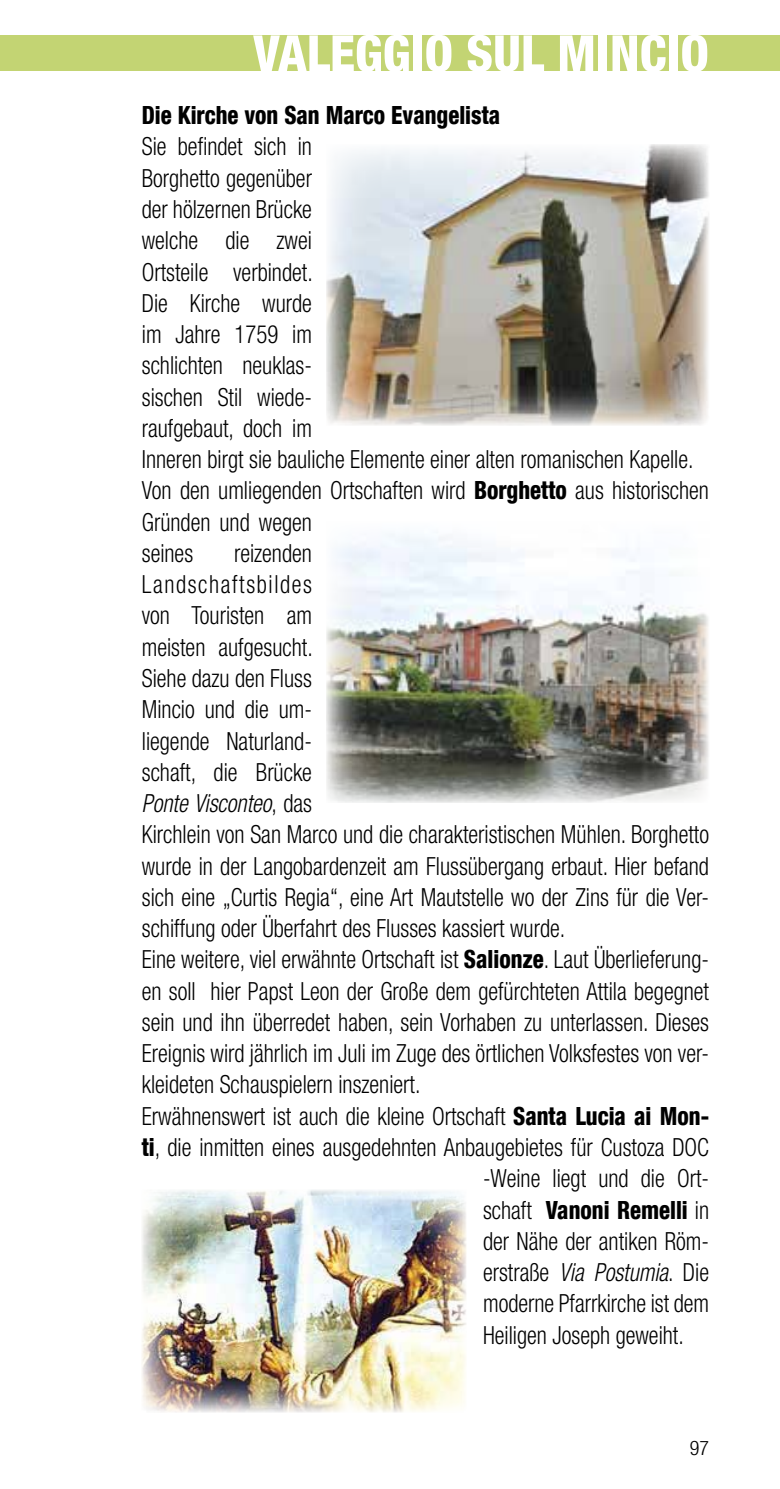
<style>
.page{position:relative;width:780px;height:1489px;background:#fff}
.page>*{position:absolute;margin:0;border:0;box-sizing:border-box;transform-origin:0 0}
.t1{font:800 condensed 50px "Helvetica Neue LT Com";color:#fff}
.t2{font:300 condensed 25px/31.2px "Helvetica Neue LT Com";color:#000;scale:.91 1}
.t3{font:800 condensed 25px "Helvetica Neue LT Com";color:#000;scale:.91 1}
.t4{font:italic 300 condensed 25px "Helvetica Neue LT Com";color:#000;scale:.91 1}
.t5{font:300 condensed 25px "Helvetica Neue LT Com";letter-spacing:.07em;color:#000;scale:.91 1}
.t6{font:300 condensed 20px "Helvetica Neue LT Com";color:#000}
.s1{font-weight:800}
.s2{font-style:normal}
.s3{font-weight:300}
.s4{font-style:italic}
</style>
<div class="page">
<div style="left:0;top:35px;width:780px;height:36px;background:#c3d473"></div>
<img style="left:326px;top:144px;width:383px;height:281px">
<img style="left:326px;top:533px;width:383px;height:270px">
<img style="left:142px;top:1190px;width:324px;height:222px">
<h1 class="t1" style="left:253px;top:23px;width:457px">VALEGGIO SUL MINCIO</h1>
<p class="t3" style="left:142px;top:100px;width:395px">Die Kirche von San Marco Evangelista</p>
<p class="t2" style="left:142px;top:131px;width:625px">Sie befindet sich in<br>Borghetto gegenüber<br>der hölzernen Brücke<br>welche die zwei<br>Ortsteile verbindet.<br>Die Kirche wurde<br>im Jahre 1759 im<br>schlichten neuklas-<br>sischen Stil wiede-<br>raufgebaut, doch im<br>Inneren birgt sie bauliche Elemente einer alten romanischen Kapelle.<br>Von den umliegenden Ortschaften wird <span class="s1">Borghetto</span> aus historischen<br>Gründen und wegen<br>seines</p>
<p class="t2" style="left:234px;top:537px;width:87px">reizenden</p>
<p class="t5" style="left:142px;top:570px;width:188px">Landschaftsbildes</p>
<p class="t2" style="left:142px;top:600px;width:188px">von Touristen am</p>
<p class="t2" style="left:142px;top:631px;width:189px">meisten aufgesucht.</p>
<p class="t2" style="left:142px;top:662px;width:188px">Siehe dazu den Fluss</p>
<p class="t2" style="left:142px;top:693px;width:188px">Mincio und die um-</p>
<p class="t2" style="left:142px;top:725px;width:188px">liegende Naturland-</p>
<p class="t2" style="left:142px;top:756px;width:188px">schaft, die Brücke</p>
<p class="t4" style="left:142px;top:789px;width:188px">Ponte Visconteo<span class="s2">, das</span></p>
<p class="t2" style="left:142px;top:818px;width:625px">Kirchlein von San Marco und die charakteristischen Mühlen. Borghetto</p>
<p class="t2" style="left:142px;top:850px;width:625px">wurde in der Langobardenzeit am Flussübergang erbaut. Hier befand</p>
<p class="t2" style="left:142px;top:881px;width:624px">sich eine „Curtis Regia“, eine Art Mautstelle wo der Zins für die Ver-</p>
<p class="t2" style="left:142px;top:912px;width:467px">schiffung oder Überfahrt des Flusses kassiert wurde.</p>
<p class="t2" style="left:142px;top:943px;width:624px">Eine weitere, viel erwähnte Ortschaft ist <span class="s1">Salionze</span>. Laut Überlieferung-</p>
<p class="t2" style="left:142px;top:975px;width:625px">en soll hier Papst Leon der Große dem gefürchteten Attila begegnet</p>
<p class="t2" style="left:142px;top:1006px;width:625px">sein und ihn überredet haben, sein Vorhaben zu unterlassen. Dieses</p>
<p class="t2" style="left:142px;top:1037px;width:624px">Ereignis wird jährlich im Juli im Zuge des örtlichen Volksfestes von ver-</p>
<p class="t2" style="left:142px;top:1068px;width:308px">kleideten Schauspielern inszeniert.</p>
<p class="t2" style="left:142px;top:1100px;width:624px">Erwähnenswert ist auch die kleine Ortschaft <span class="s1">Santa Lucia ai Mon-</span></p>
<p class="t2" style="left:142px;top:1131px;width:625px"><span class="s1">ti</span>, die inmitten eines ausgedehnten Anbaugebietes für Custoza DOC</p>
<p class="t2" style="left:483px;top:1162px;width:250px">-Weine liegt und die Ort-</p>
<p class="t3" style="left:483px;top:1194px;width:250px"><span class="s3">schaft</span> Vanoni Remelli <span class="s3">in</span></p>
<p class="t2" style="left:483px;top:1225px;width:250px">der Nähe der antiken Röm-</p>
<p class="t2" style="left:483px;top:1256px;width:250px">erstraße <span class="s4">Via Postumia</span>. Die</p>
<p class="t2" style="left:483px;top:1287px;width:250px">moderne Pfarrkirche ist dem</p>
<p class="t2" style="left:483px;top:1318px;width:222px">Heiligen Joseph geweiht.</p>
<p class="t6" style="left:689px;top:1435px;width:21px">97</p>
</div>
